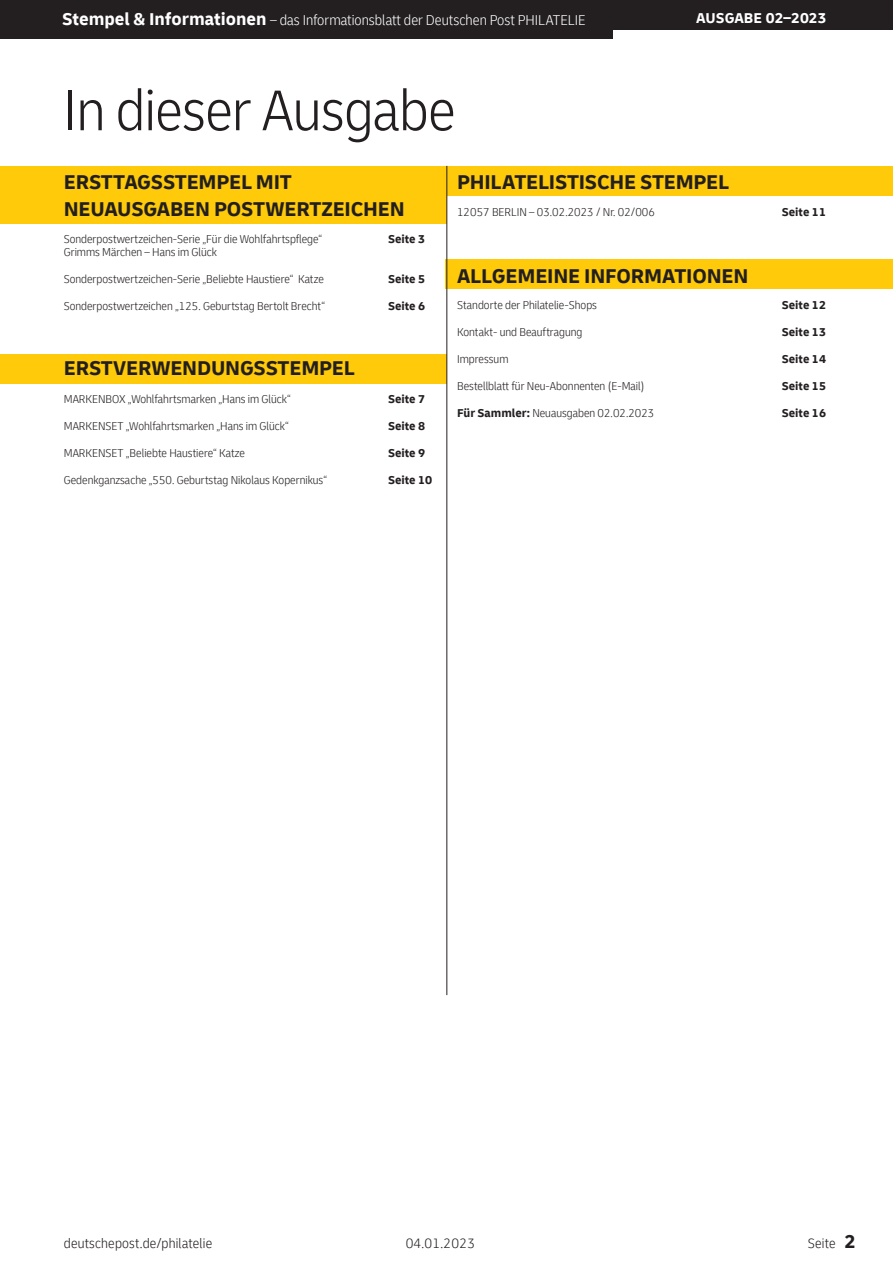
<style>
.page{position:relative;width:893px;height:1263px;background:#fff}
.page>*{position:absolute;margin:0;border:0;box-sizing:border-box;transform-origin:0 0}
.t1{font:300 condensed 60px "Delivery";letter-spacing:-.01em;color:#231f20}
.t2{font:700 21px/27px "Delivery";letter-spacing:-.01em;color:#231f20}
.t3{font:300 condensed 15px "Delivery";color:#fff}
.t4{font:700 15px "Delivery";color:#fff}
.t5{font:300 condensed 14.25px "Delivery";letter-spacing:.015em;color:#231f20}
.t6{font:300 condensed 12px/13.5px "Delivery";color:#231f20}
.t7{font:700 12px "Delivery";color:#231f20}
.s1{font-weight:700;font-stretch:normal;font-size:18px}
.s2{font-weight:700;font-stretch:normal}
.s3{font-weight:700;font-stretch:normal;font-size:19.5px}
</style>
<div class="page">
<div style="left:0;top:0;width:893px;height:30px;background:#231f20"></div>
<div style="left:0;top:0;width:612px;height:38px;background:#231f20"></div>
<div style="left:0;top:166px;width:446px;height:57px;background:#feca0a"></div>
<div style="left:0;top:354px;width:446px;height:30px;background:#feca0a"></div>
<div style="left:446px;top:166px;width:447px;height:30px;background:#feca0a"></div>
<div style="left:446px;top:259px;width:447px;height:30px;background:#feca0a"></div>
<hr style="left:447px;top:166px;width:1px;height:829px;background:#231f20">
<p class="t3" style="left:62px;top:12px;width:525px"><span class="s1">Stempel &amp; Informationen</span> – das Informationsblatt der Deutschen Post PHILATELIE</p>
<p class="t4" style="left:696px;top:9px;width:132px">AUSGABE 02–2023</p>
<h1 class="t1" style="left:64px;top:75px;width:393px">In dieser Ausgabe</h1>
<h2 class="t2" style="left:64px;top:169px;width:343px">ERSTTAGSSTEMPEL MIT<br>NEUAUSGABEN POSTWERTZEICHEN</h2>
<h2 class="t2" style="left:457px;top:169px;width:274px">PHILATELISTISCHE STEMPEL</h2>
<p class="t6" style="left:457px;top:205px;width:199px">12057 BERLIN – 03.02.2023 / Nr. 02/006</p>
<p class="t6" style="left:64px;top:232px;width:260px">Sonderpostwertzeichen-Serie „Für die Wohlfahrtspflege“<br>Grimms Märchen – Hans im Glück</p>
<p class="t6" style="left:64px;top:272px;width:262px">Sonderpostwertzeichen-Serie „Beliebte Haustiere“ Katze</p>
<p class="t6" style="left:64px;top:299px;width:263px">Sonderpostwertzeichen „125. Geburtstag Bertolt Brecht“</p>
<h2 class="t2" style="left:64px;top:355px;width:292px">ERSTVERWENDUNGSSTEMPEL</h2>
<p class="t6" style="left:64px;top:392px;width:229px">MARKENBOX „Wohlfahrtsmarken „Hans im Glück“</p>
<p class="t6" style="left:64px;top:419px;width:227px">MARKENSET „Wohlfahrtsmarken „Hans im Glück“</p>
<p class="t6" style="left:64px;top:446px;width:183px">MARKENSET „Beliebte Haustiere“ Katze</p>
<p class="t6" style="left:64px;top:473px;width:265px">Gedenkganzsache „550. Geburtstag Nikolaus Kopernikus“</p>
<p class="t7" style="left:388px;top:231px;width:39px">Seite 3</p>
<p class="t7" style="left:388px;top:272px;width:39px">Seite 5</p>
<p class="t7" style="left:388px;top:299px;width:39px">Seite 6</p>
<p class="t7" style="left:388px;top:392px;width:39px">Seite 7</p>
<p class="t7" style="left:388px;top:419px;width:39px">Seite 8</p>
<p class="t7" style="left:388px;top:446px;width:39px">Seite 9</p>
<p class="t7" style="left:388px;top:473px;width:46px">Seite 10</p>
<h2 class="t2" style="left:457px;top:262px;width:293px">ALLGEMEINE INFORMATIONEN</h2>
<p class="t6" style="left:457px;top:299px;width:141px">Standorte der Philatelie-Shops</p>
<p class="t6" style="left:457px;top:326px;width:127px">Kontakt- und Beauftragung</p>
<p class="t6" style="left:457px;top:353px;width:53px">Impressum</p>
<p class="t6" style="left:457px;top:380px;width:189px">Bestellblatt für Neu-Abonnenten (E-Mail)</p>
<p class="t6" style="left:457px;top:407px;width:199px"><span class="s2">Für Sammler:</span> Neuausgaben 02.02.2023</p>
<p class="t7" style="left:782px;top:204px;width:46px">Seite 11</p>
<p class="t7" style="left:782px;top:298px;width:46px">Seite 12</p>
<p class="t7" style="left:782px;top:325px;width:46px">Seite 13</p>
<p class="t7" style="left:782px;top:352px;width:46px">Seite 14</p>
<p class="t7" style="left:782px;top:379px;width:46px">Seite 15</p>
<p class="t7" style="left:782px;top:406px;width:46px">Seite 16</p>
<p class="t5" style="left:64px;top:1235px;width:150px">deutschepost.de/philatelie</p>
<p class="t5" style="left:406px;top:1235px;width:71px">04.01.2023</p>
<p class="t5" style="left:808px;top:1235px;width:50px">Seite <span class="s3">2</span></p>
</div>
